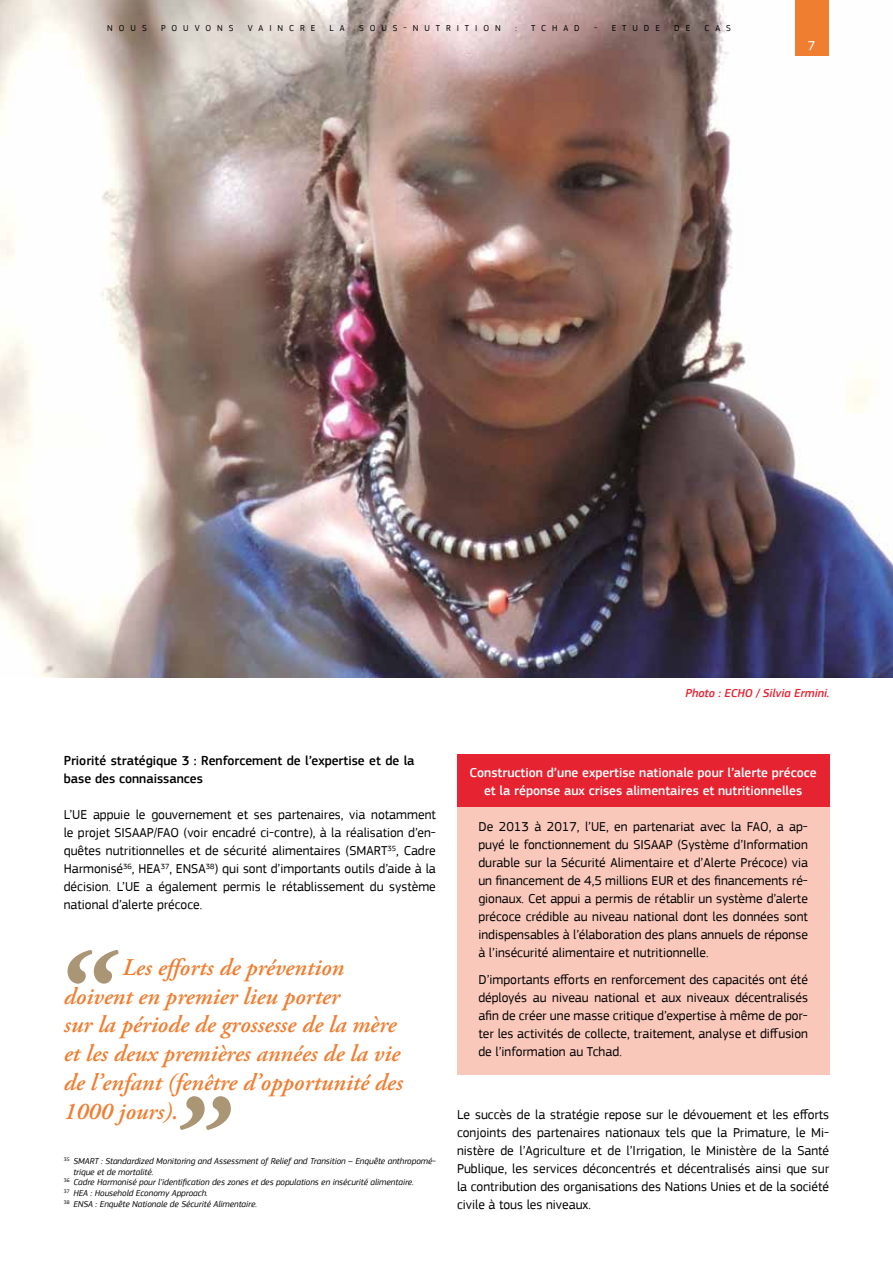
<style>
.page{position:relative;width:893px;height:1263px;background:#fff}
.page>*{position:absolute;margin:0;border:0;box-sizing:border-box;transform-origin:0 0}
.t1{font:italic 700 121.5px "Adobe Garamond Pro";color:#aa9574}
.t2{font:italic 600 24px/28.8px "Adobe Garamond Pro";color:#f07e31}
.t3{font:13.5px/18px "PF Square Sans Pro";color:#000;text-align:justify}
.t4{font:500 13.5px/18px "PF Square Sans Pro";color:#fff;text-align:center}
.t5{font:500 13.5px/18px "PF Square Sans Pro";color:#000}
.t6{font:13.5px "PF Square Sans Pro";color:#fff}
.t7{font:italic 500 12px "PF Square Sans Pro";color:#e62330}
.t8{font:italic 9px "PF Square Sans Pro";color:#000}
.t9{font:9px "PF Square Sans Pro";letter-spacing:.66em;color:#000}
</style>
<div class="page">
<div style="left:457px;top:796px;width:372px;height:279px;background:#f9c8bb"></div>
<div style="left:457px;top:754px;width:372px;height:53px;background:#e62330"></div>
<img style="left:0;top:0;width:893px;height:677px">
<div style="left:795px;top:0;width:34px;height:55px;background:#f07e31"></div>
<p class="t9" style="left:107px;top:23px;width:41px">NOUS</p>
<p class="t9" style="left:161px;top:23px;width:74px">POUVONS</p>
<p class="t9" style="left:248px;top:23px;width:69px">VAINCRE</p>
<p class="t9" style="left:330px;top:23px;width:17px">L A</p>
<p class="t9" style="left:359px;top:23px;width:143px">SOUS-NUTRITION</p>
<p class="t9" style="left:515px;top:23px;width:3px">:</p>
<p class="t9" style="left:531px;top:23px;width:50px">TCHAD</p>
<p class="t9" style="left:594px;top:23px;width:67px">- ETUDE</p>
<p class="t9" style="left:674px;top:23px;width:18px">D E</p>
<p class="t9" style="left:705px;top:23px;width:28px">CAS</p>
<p class="t6" style="left:808px;top:37px;width:9px">7</p>
<p class="t7" style="left:686px;top:686px;width:145px">Photo : ECHO / Silvia Ermini.</p>
<p class="t5" style="left:64px;top:752px;width:352px">Priorité stratégique 3 : Renforcement de l’expertise et de la base des connaissances</p>
<p class="t3" style="left:64px;top:806px;width:374px">L’UE appuie le gouvernement et ses partenaires, via notamment le projet SISAAP/FAO (voir encadré ci-contre), à la réalisation d’en&shy;quêtes nutritionnelles et de sécurité alimentaires (SMART<sup>35</sup>, Cadre Harmonisé<sup>36</sup>, HEA<sup>37</sup>, ENSA<sup>38</sup>) qui sont d’importants outils d’aide à la décision. L’UE a également permis le rétablissement du système national d’alerte précoce.</p>
<h1 class="t1" style="left:47px;top:927px;width:60px">“</h1>
<h2 class="t2" style="left:64px;top:954px;width:340px;text-indent:59px">Les efforts de prévention doivent en premier lieu porter<br>sur la période de grossesse de la mère et les deux premières années de la vie de l’enfant (fenêtre d’opportunité des<br>1000 jours).</h2>
<h1 class="t1" style="left:162px;top:1072px;width:60px">”</h1>
<p class="t8" style="left:64px;top:1155px;width:374px"><sup>35</sup> SMART : Standardized Monitoring and Assessment of Relief and Transition – Enquête anthropomé-</p>
<p class="t8" style="left:73px;top:1166px;width:82px">trique et de mortalité.</p>
<p class="t8" style="left:64px;top:1177px;width:352px"><sup>36</sup> Cadre Harmonisé pour l’identification des zones et des populations en insécurité alimentaire.</p>
<p class="t8" style="left:64px;top:1188px;width:146px"><sup>37</sup> HEA : Household Economy Approach.</p>
<p class="t8" style="left:64px;top:1199px;width:195px"><sup>38</sup> ENSA : Enquête Nationale de Sécurité Alimentaire.</p>
<p class="t4" style="left:470px;top:763px;width:349px">Construction d’une expertise nationale pour l’alerte précoce et la réponse aux crises alimentaires et nutritionnelles</p>
<p class="t3" style="left:478px;top:817px;width:331px">De 2013 à 2017, l’UE, en partenariat avec la FAO, a ap&shy;puyé le fonctionnement du SISAAP (Système d’Information durable sur la Sécurité Alimentaire et d’Alerte Précoce) via un financement de 4,5 millions EUR et des financements ré&shy;gionaux. Cet appui a permis de rétablir un système d’alerte précoce crédible au niveau national dont les données sont indispensables à l’élaboration des plans annuels de réponse à l’insécurité alimentaire et nutritionnelle.</p>
<p class="t3" style="left:478px;top:970px;width:331px">D’importants efforts en renforcement des capacités ont été déployés au niveau national et aux niveaux décentralisés afin de créer une masse critique d’expertise à même de por&shy;ter les activités de collecte, traitement, analyse et diffusion de l’information au Tchad.</p>
<p class="t3" style="left:457px;top:1105px;width:374px">Le succès de la stratégie repose sur le dévouement et les efforts conjoints des partenaires nationaux tels que la Primature, le Mi&shy;nistère de l’Agriculture et de l’Irrigation, le Ministère de la Santé Publique, les services déconcentrés et décentralisés ainsi que sur la contribution des organisations des Nations Unies et de la société civile à tous les niveaux.</p>
</div>
